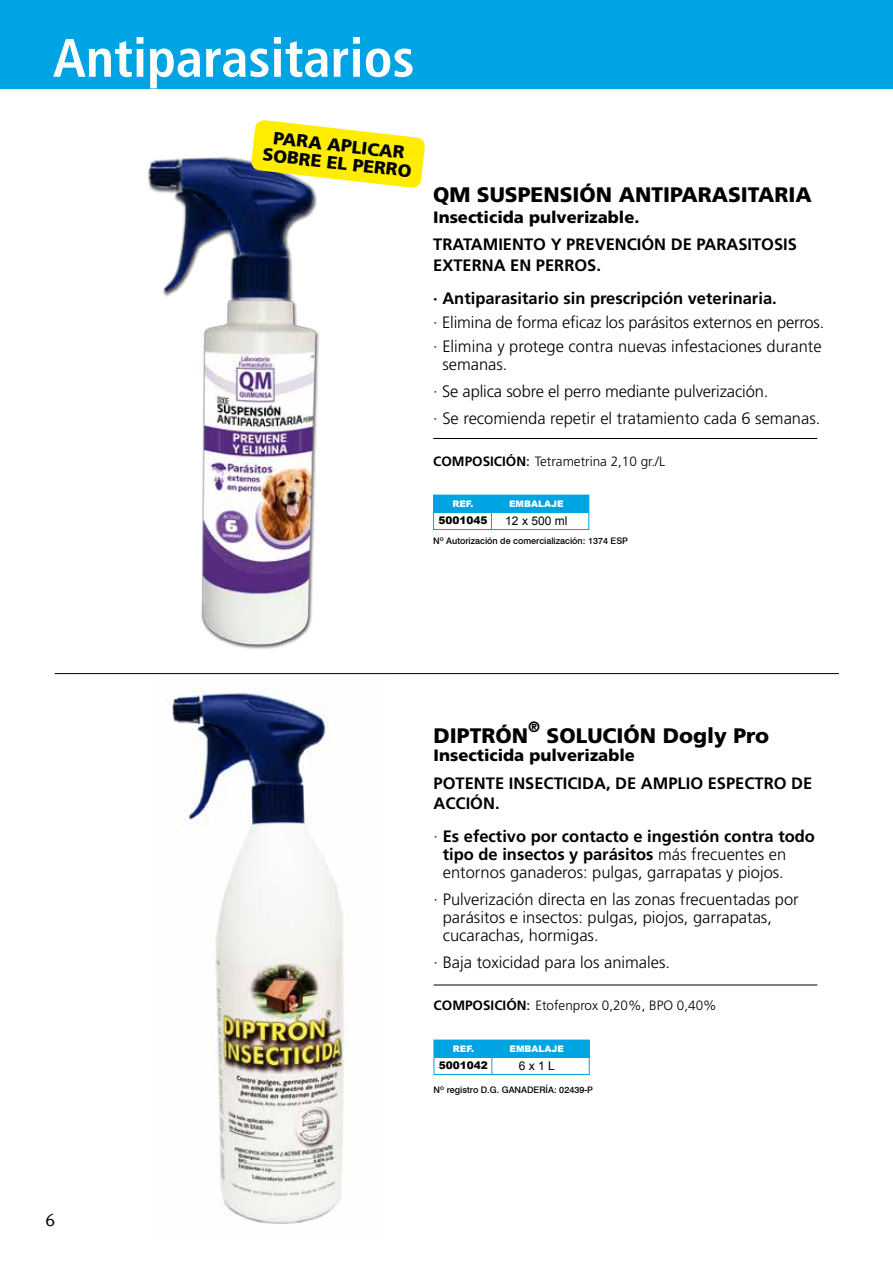
<style>
.page{position:relative;width:893px;height:1263px;background:#fff}
.page>*{position:absolute;margin:0;border:0;box-sizing:border-box;transform-origin:0 0}
.t1{font:700 condensed 54px "Frutiger";color:#fff}
.t2{font:900 21px "Frutiger";color:#000}
.t3{font:18px "Meta Normal";color:#000}
.t4{font:900 17.7px/17.7px "Frutiger";color:#000;text-align:center}
.t5{font:300 16.5px/18px "Frutiger";color:#000}
.t6{font:700 16.5px/18px "Frutiger";color:#000}
.t7{font:900 16.5px "Frutiger";color:#000}
.t8{font:900 15px "Frutiger";color:#000}
.t9{font:300 13.5px "Frutiger";color:#000}
.t10{font:12px "Arial";color:#000}
.t11{font:900 10.5px "Arial";color:#000}
.t12{font:500 9px "Swiss 721 BT";color:#000}
.t13{font:900 9px "Arial";color:#fff}
.s1{font-weight:700}
.s2{font-weight:400}
.s3{font-weight:300}
</style>
<div class="page">
<div style="left:434px;top:1040px;width:156px;height:35px;border:1px solid #00a4e3"></div>
<div style="left:433px;top:495px;width:156px;height:35px;border:1px solid #00a4e3"></div>
<div style="left:434px;top:1040px;width:156px;height:17px;background:#00a4e3"></div>
<div style="left:434px;top:495px;width:155px;height:17px;background:#00a4e3"></div>
<svg style="left:491px;top:1057px;width:1px;height:18px"></svg>
<svg style="left:491px;top:512px;width:1px;height:18px"></svg>
<img style="left:157px;top:674px;width:228px;height:550px">
<hr style="left:55px;top:673px;width:784px;height:1px;background:#000">
<div style="left:0;top:0;width:893px;height:89px;background:#00a4e3"></div>
<hr style="left:433px;top:438px;width:384px;height:1px;background:#000">
<hr style="left:434px;top:985px;width:383px;height:1px;background:#000">
<img style="left:147px;top:157px;width:172px;height:492px">
<svg style="left:250px;top:120px;width:175px;height:69px"></svg>
<h1 class="t1" style="left:53px;top:26px;width:363px">Antiparasitarios</h1>
<p class="t4" style="left:265px;top:128px;width:151px;rotate:6deg">PARA APLICAR<br>SOBRE EL PERRO</p>
<p class="t2" style="left:433px;top:181px;width:380px">QM SUSPENSIÓN ANTIPARASITARIA</p>
<p class="t7" style="left:433px;top:207px;width:208px">Insecticida pulverizable.</p>
<p class="t6" style="left:433px;top:233px;width:365px;line-height:21px">TRATAMIENTO Y PREVENCIÓN DE PARASITOSIS<br>EXTERNA EN PERROS.</p>
<p class="t6" style="left:433px;top:289px;width:345px">· Antiparasitario sin prescripción veterinaria.</p>
<p class="t5" style="left:433px;top:310px;width:393px;line-height:24px">· Elimina de forma eficaz los parásitos externos en perros. · Elimina y protege contra nuevas infestaciones durante</p>
<p class="t5" style="left:433px;top:351px;width:389px;line-height:27px;text-indent:9px">semanas.<br>· Se aplica sobre el perro mediante pulverización.<br>· Se recomienda repetir el tratamiento cada 6 semanas.</p>
<p class="t9" style="left:433px;top:453px;width:233px"><span class="s1">COMPOSICIÓN</span><span class="s2">:</span> Tetrametrina 2,10 gr./L</p>
<p class="t13" style="left:452px;top:499px;width:23px">REF.</p>
<p class="t11" style="left:438px;top:515px;width:51px">5001045</p>
<p class="t13" style="left:509px;top:499px;width:56px">EMBALAJE</p>
<p class="t10" style="left:505px;top:513px;width:64px">12 x 500 ml</p>
<p class="t12" style="left:433px;top:536px;width:196px">Nº Autorización de comercialización: 1374 ESP</p>
<p class="t3" style="left:46px;top:1209px;width:11px">6</p>
<p class="t2" style="left:434px;top:723px;width:96px">DIPTRÓN</p>
<p class="t8" style="left:528px;top:718px;width:13px">®</p>
<p class="t2" style="left:547px;top:723px;width:224px">SOLUCIÓN Dogly Pro</p>
<p class="t7" style="left:434px;top:745px;width:203px">Insecticida pulverizable</p>
<p class="t6" style="left:434px;top:774px;width:380px;line-height:19.5px">POTENTE INSECTICIDA, DE AMPLIO ESPECTRO DE<br>ACCIÓN.</p>
<p class="t6" style="left:443px;top:827px;width:374px;text-indent:-9px"><span class="s3">·</span> Es efectivo por contacto e ingestión contra todo tipo de insectos y parásitos <span class="s3">más frecuentes en entornos ganaderos: pulgas, garrapatas y piojos.</span></p>
<p class="t5" style="left:443px;top:890px;width:358px;text-indent:-9px">· Pulverización directa en las zonas frecuentadas por parásitos e insectos: pulgas, piojos, garrapatas, cucarachas, hormigas.</p>
<p class="t5" style="left:434px;top:953px;width:238px">· Baja toxicidad para los animales.</p>
<p class="t9" style="left:434px;top:997px;width:285px"><span class="s1">COMPOSICIÓN</span><span class="s2">:</span> Etofenprox 0,20%, BPO 0,40%</p>
<p class="t13" style="left:453px;top:1043px;width:23px">REF.</p>
<p class="t11" style="left:439px;top:1060px;width:51px">5001042</p>
<p class="t13" style="left:510px;top:1043px;width:56px">EMBALAJE</p>
<p class="t10" style="left:519px;top:1058px;width:38px">6 x 1 L</p>
<p class="t12" style="left:434px;top:1084px;width:161px">Nº registro D.G. GANADERÍA: 02439-P</p>
</div>
